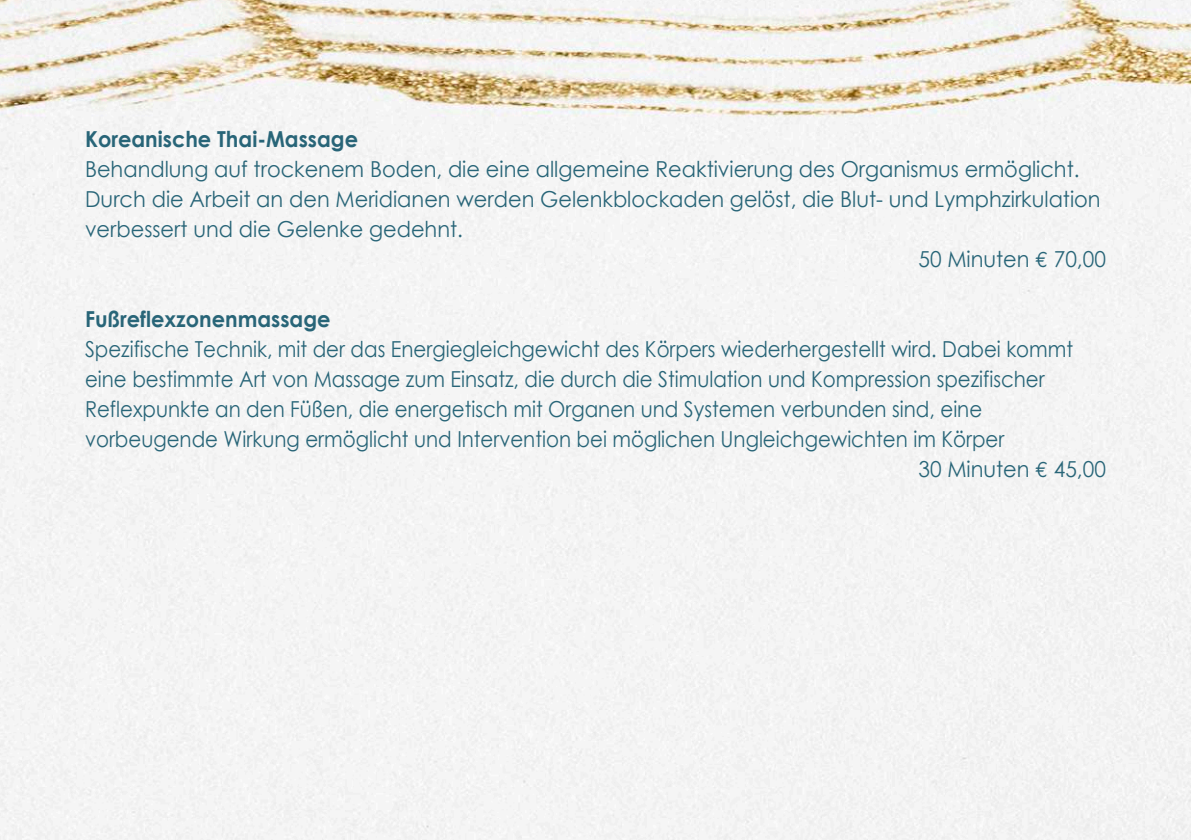
<style>
.page{position:relative;width:1191px;height:840px;background:#fff}
.page>*{position:absolute;margin:0;border:0;box-sizing:border-box;transform-origin:0 0}
.t1{font:22px "Century Gothic";color:#286578;scale:.9 1}
.t2{font:22px "Century Gothic";color:#286578;scale:.95 1}
.t3{font:700 22px "Century Gothic";color:#286578;scale:.95 1}
.s1{font-family:"Euro Mono"}
</style>
<div class="page">
<img style="left:0;top:0;width:1191px;height:839px">
<p class="t3" style="left:85px;top:125px;width:289px">Koreanische Thai-Massage</p>
<p class="t2" style="left:85px;top:154px;width:1048px">Behandlung auf trockenem Boden, die eine allgemeine Reaktivierung des Organismus ermöglicht.</p>
<p class="t2" style="left:85px;top:184px;width:1070px">Durch die Arbeit an den Meridianen werden Gelenkblockaden gelöst, die Blut- und Lymphzirkulation</p>
<p class="t2" style="left:85px;top:214px;width:399px">verbessert und die Gelenke gedehnt.</p>
<p class="t2" style="left:918px;top:244px;width:199px">50 Minuten <span class="s1">€</span> 70,00</p>
<p class="t3" style="left:85px;top:305px;width:260px">Fußreflexzonenmassage</p>
<p class="t1" style="left:85px;top:334px;width:1099px">Spezifische Technik, mit der das Energiegleichgewicht des Körpers wiederhergestellt wird. Dabei kommt</p>
<p class="t1" style="left:85px;top:364px;width:1067px">eine bestimmte Art von Massage zum Einsatz, die durch die Stimulation und Kompression spezifischer</p>
<p class="t1" style="left:85px;top:394px;width:998px">Reflexpunkte an den Füßen, die energetisch mit Organen und Systemen verbunden sind, eine</p>
<p class="t1" style="left:85px;top:424px;width:1023px">vorbeugende Wirkung ermöglicht und Intervention bei möglichen Ungleichgewichten im Körper</p>
<p class="t2" style="left:918px;top:454px;width:199px">30 Minuten <span class="s1">€</span> 45,00</p>
</div>
